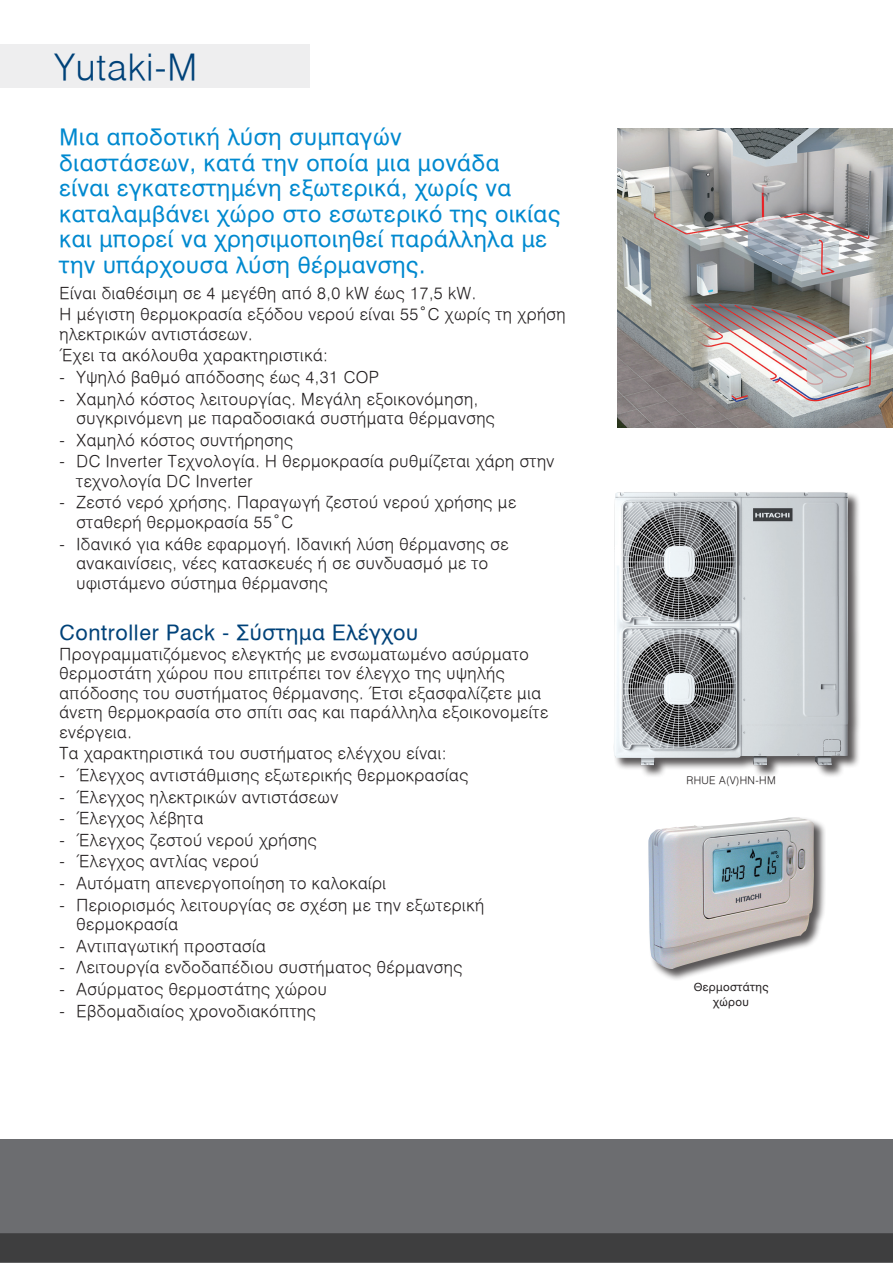
<style>
.page{position:relative;width:893px;height:1263px;background:#fff}
.page>*{position:absolute;margin:0;border:0;box-sizing:border-box;transform-origin:0 0}
.Τίτλος_Σελίδας_1{font:300 36px "UB Helvetica";letter-spacing:.025em;color:#004279}
.Εισαγωγικό_κείμενο_π{font:22.5px/25.5px "UB Helvetica";letter-spacing:.03em;color:#0089cf}
.Τίτλος_σώματος_κειμέ{font:21px "UB Helvetica";letter-spacing:.03em;color:#004279}
.Λίστα_σώματος_κειμέν{font:300 16.5px/19.5px "UB Helvetica";letter-spacing:.03em;color:#231f20}
.Σώμα_κειμένου{font:300 16.5px/19.5px "UB Helvetica";letter-spacing:.03em;color:#231f20}
.Τίτλος_εικόνας{font:11.25px/15px "UB Helvetica";letter-spacing:.03em;color:#231f20;text-align:center}
.Τίτλος_εικόνας-2{font:300 10.5px "UB Helvetica";letter-spacing:.03em;color:#231f20}
</style>
<div class="page">
<div style="left:0;top:1139px;width:893px;height:113px;background:#6c6d70"></div>
<div style="left:0;top:1233px;width:893px;height:30px;background:#3e3e3f"></div>
<div style="left:0;top:45px;width:310px;height:43px;background:#eeeeef"></div>
<div style="left:647px;top:816px;width:179px;height:165px;background:#231f20;opacity:.75"></div>
<img style="left:648px;top:817px;width:166px;height:152px">
<div style="left:613px;top:491px;width:247px;height:287px;background:#231f20;opacity:.75"></div>
<img style="left:614px;top:492px;width:234px;height:274px">
<img style="left:617px;top:128px;width:276px;height:300px">
<p class="Τίτλος_Σελίδας_1" style="left:54px;top:47px;width:144px">Yutaki-Μ</p>
<p class="Εισαγωγικό_κείμενο_π" style="left:60px;top:125px;width:502px">Μια αποδοτική λύση συμπαγών<br>διαστάσεων, κατά την οποία μια μονάδα<br>είναι εγκατεστημένη εξωτερικά, χωρίς να καταλαμβάνει χώρο στο εσωτερικό της οικίας και μπορεί να χρησιμοποιηθεί παράλληλα με την υπάρχουσα λύση θέρμανσης.</p>
<p class="Σώμα_κειμένου" style="left:60px;top:283px;width:418px">Είναι διαθέσιμη σε 4 μεγέθη από 8,0 kW έως 17,5 kW.</p>
<p class="Σώμα_κειμένου" style="left:60px;top:305px;width:508px">Η μέγιστη θερμοκρασία εξόδου νερού είναι 55°C χωρίς τη χρήση ηλεκτρικών αντιστάσεων.</p>
<p class="Σώμα_κειμένου" style="left:60px;top:346px;width:270px">Έχει τα ακόλουθα χαρακτηριστικά:</p>
<p class="Λίστα_σώματος_κειμέν" style="left:60px;top:367px;width:321px">− Υψηλό βαθμό απόδοσης έως 4,31 COP</p>
<p class="Λίστα_σώματος_κειμέν" style="left:77px;top:389px;width:420px;text-indent:-17px">− Χαμηλό κόστος λειτουργίας. Μεγάλη εξοικονόμηση, συγκρινόμενη με παραδοσιακά συστήματα θέρμανσης</p>
<p class="Λίστα_σώματος_κειμέν" style="left:60px;top:430px;width:235px">− Χαμηλό κόστος συντήρησης</p>
<p class="Λίστα_σώματος_κειμέν" style="left:77px;top:452px;width:479px;text-indent:-17px">− DC Inverter Τεχνολογία. Η θερμοκρασία ρυθμίζεται χάρη στην τεχνολογία DC Inverter</p>
<p class="Λίστα_σώματος_κειμέν" style="left:77px;top:493px;width:441px;text-indent:-17px">− Ζεστό νερό χρήσης. Παραγωγή ζεστού νερού χρήσης με σταθερή θερμοκρασία 55°C</p>
<p class="Λίστα_σώματος_κειμέν" style="left:77px;top:534px;width:434px;text-indent:-17px">− Ιδανικό για κάθε εφαρμογή. Ιδανική λύση θέρμανσης σε ανακαινίσεις, νέες κατασκευές ή σε συνδυασμό με το υφιστάμενο σύστημα θέρμανσης</p>
<p class="Τίτλος_σώματος_κειμέ" style="left:60px;top:621px;width:360px">Controller Pack - Σύστημα Ελέγχου</p>
<p class="Σώμα_κειμένου" style="left:60px;top:644px;width:490px">Προγραμματιζόμενος ελεγκτής με ενσωματωμένο ασύρματο θερμοστάτη χώρου που επιτρέπει τον έλεγχο της υψηλής απόδοσης του συστήματος θέρμανσης. Έτσι εξασφαλίζετε μια άνετη θερμοκρασία στο σπίτι σας και παράλληλα εξοικονομείτε ενέργεια.</p>
<p class="Σώμα_κειμένου" style="left:60px;top:744px;width:389px">Τα χαρακτηριστικά του συστήματος ελέγχου είναι:</p>
<p class="Λίστα_σώματος_κειμέν" style="left:60px;top:765px;width:410px">− Έλεγχος αντιστάθμισης εξωτερικής θερμοκρασίας</p>
<p class="Λίστα_σώματος_κειμέν" style="left:60px;top:787px;width:280px">− Έλεγχος ηλεκτρικών αντιστάσεων</p>
<p class="Λίστα_σώματος_κειμέν" style="left:60px;top:809px;width:145px">− Έλεγχος λέβητα</p>
<p class="Λίστα_σώματος_κειμέν" style="left:60px;top:830px;width:259px">− Έλεγχος ζεστού νερού χρήσης</p>
<p class="Λίστα_σώματος_κειμέν" style="left:60px;top:852px;width:201px">− Έλεγχος αντλίας νερού</p>
<p class="Λίστα_σώματος_κειμέν" style="left:60px;top:874px;width:328px">− Αυτόματη απενεργοποίηση το καλοκαίρι</p>
<p class="Λίστα_σώματος_κειμέν" style="left:77px;top:895px;width:409px;text-indent:-17px">− Περιορισμός λειτουργίας σε σχέση με την εξωτερική θερμοκρασία</p>
<p class="Λίστα_σώματος_κειμέν" style="left:60px;top:936px;width:208px">− Αντιπαγωτική προστασία</p>
<p class="Λίστα_σώματος_κειμέν" style="left:60px;top:958px;width:404px">− Λειτουργία ενδοδαπέδιου συστήματος θέρμανσης</p>
<p class="Λίστα_σώματος_κειμέν" style="left:60px;top:980px;width:269px">− Ασύρματος θερμοστάτης χώρου</p>
<p class="Λίστα_σώματος_κειμέν" style="left:60px;top:1001px;width:258px">− Εβδομαδιαίος χρονοδιακόπτης</p>
<p class="Τίτλος_εικόνας-2" style="left:686px;top:775px;width:91px">RHUE A(V)HN-HM</p>
<p class="Τίτλος_εικόνας" style="left:694px;top:979px;width:76px">Θερμοστάτης χώρου</p>
</div>
